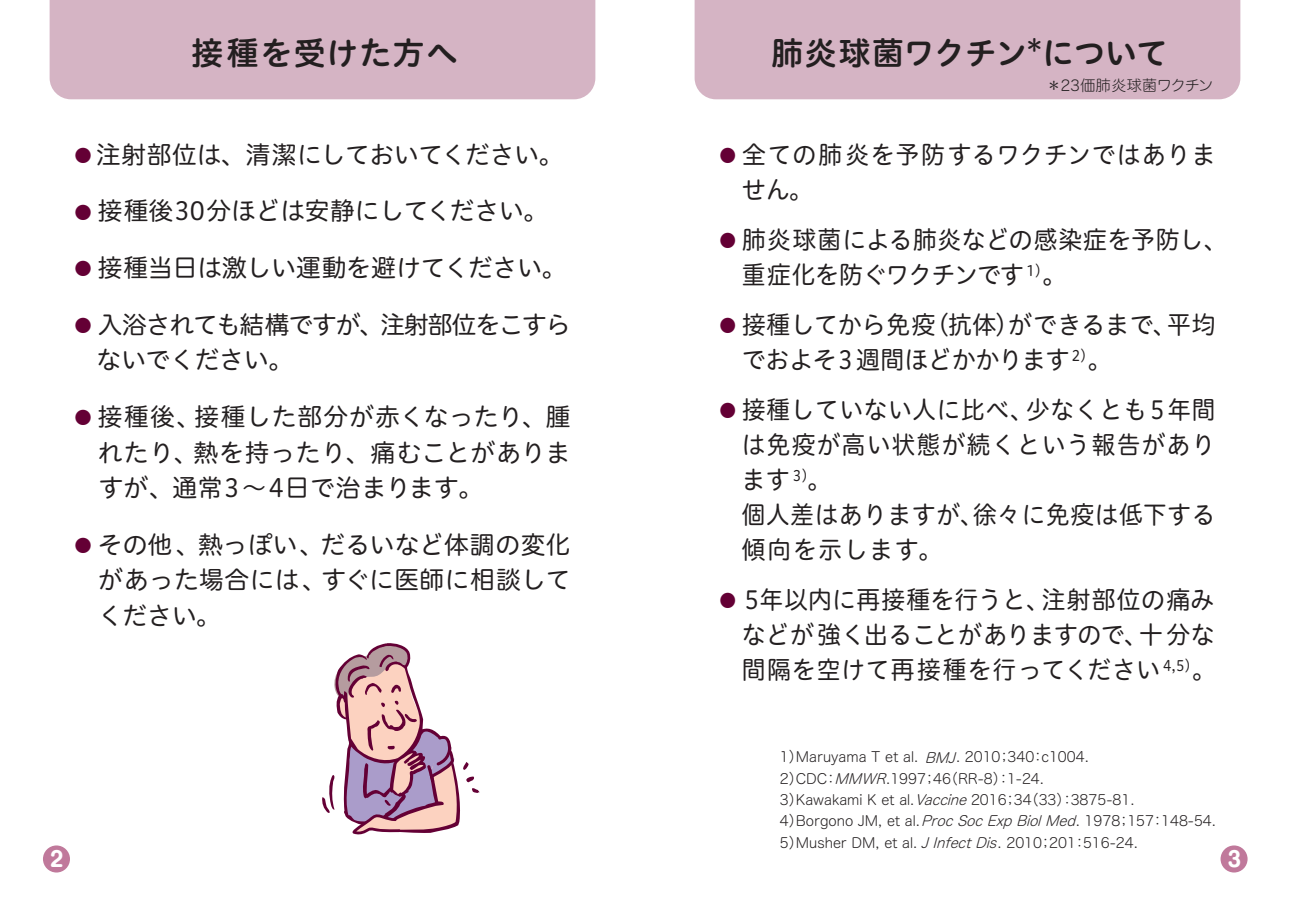
<style>
.page{position:relative;width:1290px;height:908px;background:#fff}
.page>*{position:absolute;margin:0;border:0;box-sizing:border-box;transform-origin:0 0}
.t1{font:32px "Hiragino UD Sans R Std N W6 90 pv RKSJ H";letter-spacing:-.025em;color:#231f20}
.t2{font:32px "Hiragino UD Sans R Std N W6 90 pv RKSJ H";letter-spacing:.04em;color:#231f20}
.t3{font:24.75px/35px "Hiragino UD Sans R Std N W4 90 pv RKSJ H";letter-spacing:.02em;color:#231f20;scale:.96 1}
.t4{font:24.75px/35.5px "Hiragino UD Sans R Std N W4 90 pv RKSJ H";letter-spacing:.02em;color:#231f20;text-align:justify}
.t5{font:24.75px/35px "Hiragino UD Sans R Std N W4 90 pv RKSJ H";letter-spacing:.02em;color:#231f20;scale:.95 1}
.t6{font:24.75px "Hiragino UD Sans R Std N W4 90 pv RKSJ H";letter-spacing:-.01em;color:#231f20}
.t7{font:24.75px/35px "Hiragino UD Sans R Std N W4 90 pv RKSJ H";color:#231f20;scale:.96 1}
.t8{font:24.75px/35.5px "Hiragino UD Sans R Std N W4 90 pv RKSJ H";letter-spacing:-.05em;color:#231f20}
.t9{font:20.5px "Shin M Go Pro Bold 90 pv RKSJ H";color:#fff}
.t10{font:15px "Hira Maru Std N W2 90 pv RKSJ H";letter-spacing:.03em;color:#231f20}
.t11{font:14.25px/21.2px "Hira Maru Std N W2 90 pv RKSJ H";color:#231f20}
.t12{font:italic 14.25px "Hira Maru Std N W2 90 pv RKSJ H";color:#231f20}
.s1{font-size:17.25px;color:#640035}
.s2{font-style:italic}
</style>
<div class="page">
<div style="left:50px;top:0;width:545px;height:99px;background:#d5b4c4"></div>
<div style="left:43px;top:845px;width:27px;height:27px;background:#c0799b;border-radius:50%"></div>
<div style="left:1220px;top:845px;width:27px;height:27px;background:#c0799b;border-radius:50%"></div>
<div style="left:694px;top:0;width:546px;height:99px;background:#d5b4c4"></div>
<svg style="left:322px;top:643px;width:157px;height:191px"></svg>
<h1 class="t2" style="left:191px;top:41px;width:268px">接種を受けた方へ</h1>
<h2 class="t6" style="left:74px;top:145px;width:491px"><span class="s1">●</span> 注射部位は、清潔にしておいてください。</h2>
<h2 class="t6" style="left:74px;top:202px;width:475px"><span class="s1">●</span> 接種後30分ほどは安静にしてください。</h2>
<h2 class="t6" style="left:74px;top:258px;width:494px"><span class="s1">●</span> 接種当日は激しい運動を避けてください。</h2>
<h2 class="t8" style="left:74px;top:310px;width:498px"><span class="s1">●</span> 入浴されても結構ですが、注射部位をこすら　ないでください。</h2>
<h2 class="t4" style="left:74px;top:402px;width:498px"><span class="s1">●</span> 接種後、接種した部分が赤くなったり、腫　れたり、熱を持ったり、痛むことがありま　すが、通常3～4日で治まります。</h2>
<h2 class="t4" style="left:74px;top:530px;width:498px"><span class="s1">●</span> その他、熱っぽい、だるいなど体調の変化　があった場合には、すぐに医師に相談して　ください。</h2>
<h1 class="t1" style="left:771px;top:41px;width:398px">肺炎球菌ワクチン<sup>＊</sup>について</h1>
<p class="t10" style="left:1046px;top:80px;width:168px">＊23価肺炎球菌ワクチン</p>
<h2 class="t3" style="left:742px;top:140px;width:495px;text-indent:-22px"><span class="s1">●</span> 全ての肺炎を予防するワクチンではありません。</h2>
<h2 class="t7" style="left:742px;top:225px;width:507px;text-indent:-22px"><span class="s1">●</span> 肺炎球菌による肺炎などの感染症を予防し、重症化を防ぐワクチンです <sup>1)</sup>。</h2>
<h2 class="t3" style="left:742px;top:310px;width:495px;text-indent:-23px"><span class="s1">●</span> 接種してから免疫（抗体）ができるまで、平均でおよそ3 週間ほどかかります<sup>2)</sup>。</h2>
<h2 class="t5" style="left:742px;top:395px;width:500px;text-indent:-22px"><span class="s1">●</span> 接種していない人に比べ、少なくとも5年間は免疫が高い状態が続くという報告があります <sup>3)</sup>。<br>個人差はありますが、徐々に免疫は低下する傾向を示します。</h2>
<h2 class="t3" style="left:742px;top:585px;width:495px;text-align:justify;text-indent:-23px"><span class="s1">●</span> 5年以内に再接種を行うと、注射部位の痛みなどが強く出ることがありますので、十分な間隔を空けて再接種を行ってください <sup>4,5)</sup>。</h2>
<p class="t11" style="left:780px;top:748px;width:140px">1）Maruyama T et al.</p>
<p class="t11" style="left:956px;top:748px;width:134px">. 2010；340：c1004.</p>
<p class="t11" style="left:780px;top:769px;width:59px">2）CDC：</p>
<p class="t12" style="left:925px;top:751px;width:36px">BMJ</p>
<p class="t11" style="left:780px;top:769px;width:356px;text-indent:106px">.1997；46（RR-8）：1-24.<br>3）Kawakami K et al.<span class="s2">Vaccine</span>2016；34（33）：3875-81.<br>4）Borgono JM, et al.<span class="s2">Proc Soc Exp BiolMed</span></p>
<p class="t12" style="left:834px;top:772px;width:56px">MMWR</p>
<p class="t11" style="left:1076px;top:811px;width:142px">. 1978；157：148-54.</p>
<p class="t11" style="left:780px;top:833px;width:222px">5）Musher DM, et al. <span class="s2">JInfectDis</span></p>
<p class="t11" style="left:997px;top:833px;width:142px">. 2010；201：516-24.</p>
<h3 class="t9" style="left:50px;top:851px;width:15px">2</h3>
<h3 class="t9" style="left:1227px;top:851px;width:15px">3</h3>
</div>
